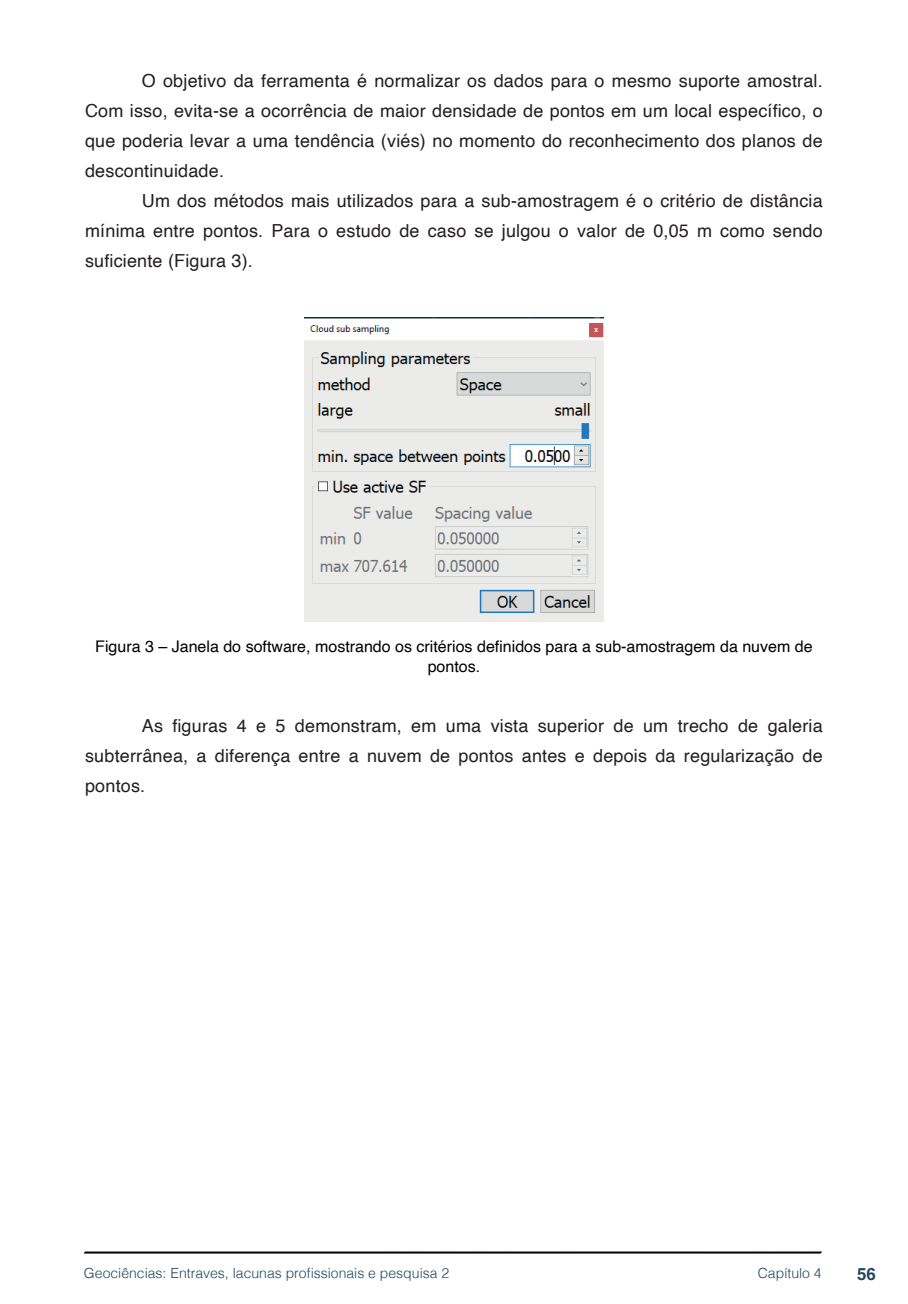
<style>
.page{position:relative;width:908px;height:1304px;background:#fff}
.page>*{position:absolute;margin:0;border:0;box-sizing:border-box;transform-origin:0 0}
.t1{font:18px/30px "Helvetica";letter-spacing:.01em;color:#231f20;text-align:justify}
.t2{font:700 16.8px "Helvetica";color:#23445f}
.t3{font:16px/19.2px "Helvetica";color:#000;text-align:center}
.t4{font:300 14px "Helvetica";color:#23445f}
</style>
<div class="page">
<svg style="left:84px;top:1251px;width:737px;height:3px"></svg>
<img style="left:304px;top:317px;width:299px;height:305px">
<p class="t1" style="left:85px;top:66px;width:738px;text-indent:57px">O objetivo da ferramenta é normalizar os dados para o mesmo suporte amostral.<br>Com isso, evita-se a ocorrência de maior densidade de pontos em um local específico, o que poderia levar a uma tendência (viés) no momento do reconhecimento dos planos de descontinuidade.</p>
<p class="t1" style="left:85px;top:186px;width:738px;text-indent:57px">Um dos métodos mais utilizados para a sub-amostragem é o critério de distância mínima entre pontos. Para o estudo de caso se julgou o valor de 0,05 m como sendo suficiente (Figura 3).</p>
<p class="t3" style="left:95px;top:638px;width:718px">Figura 3 – Janela do software, mostrando os critérios definidos para a sub-amostragem da nuvem de pontos.</p>
<p class="t1" style="left:85px;top:711px;width:738px;text-indent:57px">As figuras 4 e 5 demonstram, em uma vista superior de um trecho de galeria subterrânea, a diferença entre a nuvem de pontos antes e depois da regularização de pontos.</p>
<p class="t4" style="left:84px;top:1261px;width:366px">Geociências: Entraves, lacunas profissionais e pesquisa 2</p>
<p class="t4" style="left:757px;top:1261px;width:65px">Capítulo 4</p>
<p class="t2" style="left:856px;top:1264px;width:20px">56</p>
</div>
